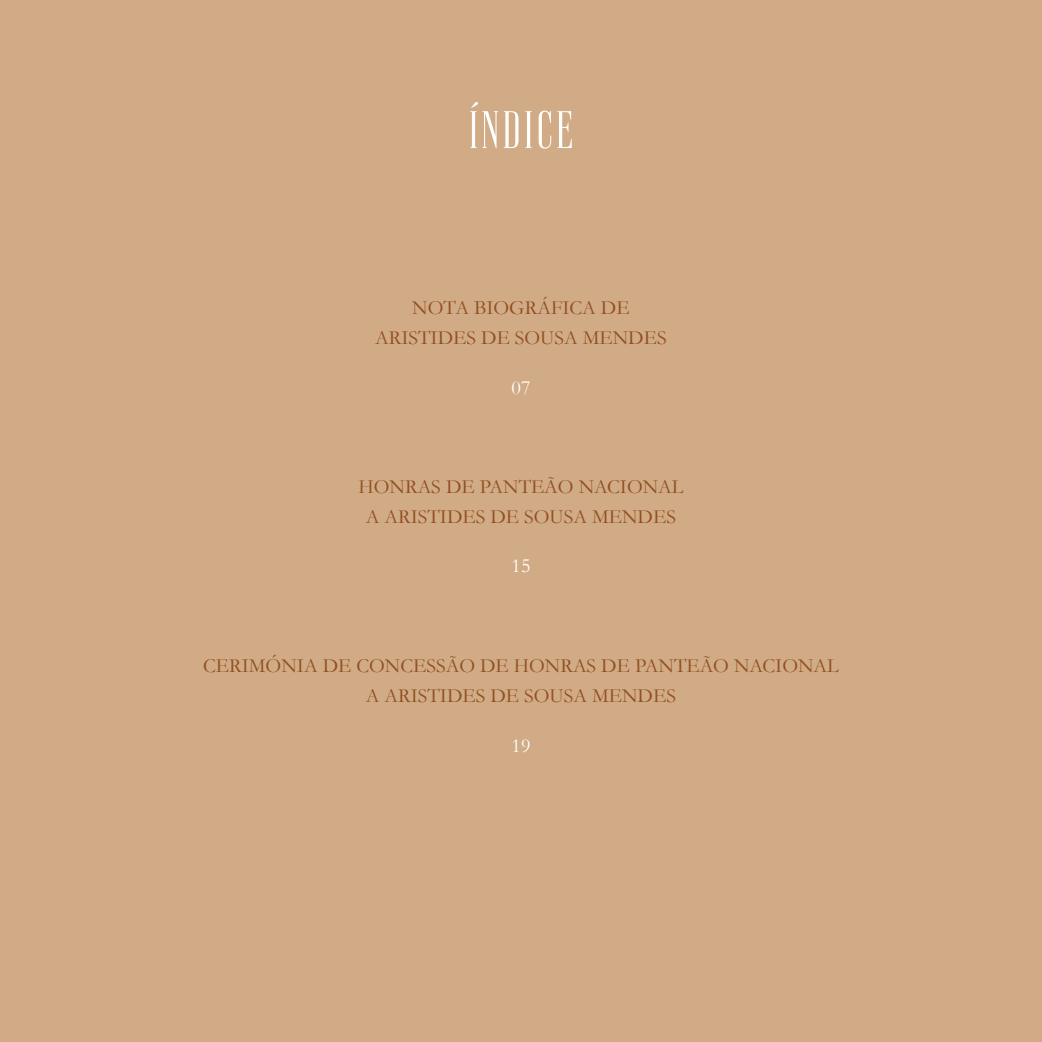
<style>
.page{position:relative;width:1042px;height:1042px;background:#d0ab85}
.page>*{position:absolute;margin:0;border:0;box-sizing:border-box;transform-origin:0 0}
.t1{font:54.25px "Vincente";letter-spacing:.05em;color:#fff}
.t2{font:20.12px/29.8px "Garamond";color:#924e21;text-align:center}
.t3{font:20.12px "Garamond";color:#fff}
</style>
<div class="page">
<h1 class="t1" style="left:469px;top:101px;width:106px">ÍNDICE</h1>
<p class="t2" style="left:375px;top:292px;width:293px">NOTA BIOGRÁFICA DE<br>ARISTIDES DE SOUSA MENDES</p>
<p class="t3" style="left:511px;top:374px;width:20px">07</p>
<p class="t2" style="left:358px;top:471px;width:326px">HONRAS DE PANTEÃO NACIONAL<br>A ARISTIDES DE SOUSA MENDES</p>
<p class="t3" style="left:511px;top:552px;width:20px">15</p>
<p class="t2" style="left:203px;top:650px;width:637px">CERIMÓNIA DE CONCESSÃO DE HONRAS DE PANTEÃO NACIONAL<br>A ARISTIDES DE SOUSA MENDES</p>
<p class="t3" style="left:511px;top:731px;width:20px">19</p>
</div>
